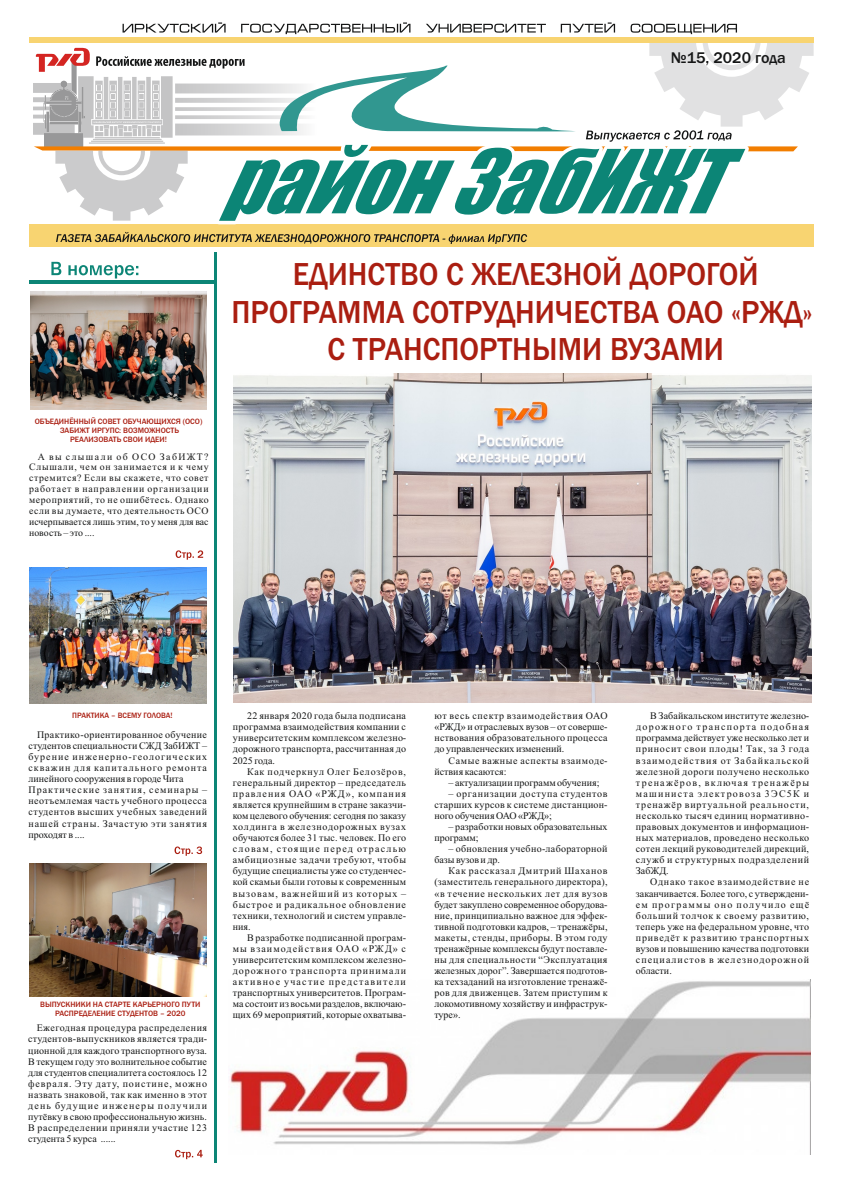
<style>
.page{position:relative;width:842px;height:1191px;background:#fff}
.page>*{position:absolute;margin:0;border:0;box-sizing:border-box;transform-origin:0 0}
.t1{font:500 32.9px/37.3px "Franklin Gothic";color:#aa1e11;text-align:center;scale:.93 1}
.t2{font:500 16px "Franklin Gothic";color:#151616}
.t3{font:10px/11.1px "Times New Roman";letter-spacing:.025em;color:#151616;text-align:justify}
.t4{font:10px/11.1px "Times New Roman";letter-spacing:.055em;color:#151616}
.t5{font:10px/11.1px "Times New Roman";letter-spacing:.06em;color:#151616}
.t6{font:10px "Times New Roman";color:#151616}
.t7{font:9.8px/10.9px "Times New Roman";color:#151616;text-align:justify}
.t8{font:500 8px/9.1px "Franklin Gothic";color:#aa1e11;text-align:center}
</style>
<div class="page">
<img style="left:229px;top:980px;width:582px;height:174px">
<div style="left:29px;top:224px;width:785px;height:23px;background:#f8d471"></div>
<div style="left:29px;top:38px;width:785px;height:5px;background:#f8d471"></div>
<svg style="left:56px;top:232px;width:471px;height:12px"></svg>
<svg style="left:208px;top:224px;width:319px;height:9px"></svg>
<hr style="left:214px;top:252px;width:3px;height:910px;background:#0c8576">
<svg style="left:51px;top:262px;width:87px;height:16px"></svg>
<hr style="left:29px;top:280px;width:185px;height:4px;background:#0c8576">
<svg style="left:175px;top:846px;width:27px;height:9px"></svg>
<svg style="left:176px;top:550px;width:27px;height:9px"></svg>
<svg style="left:175px;top:1149px;width:28px;height:10px"></svg>
<svg style="left:33px;top:43px;width:781px;height:178px"></svg>
<svg style="left:123px;top:22px;width:614px;height:12px"></svg>
<img style="left:30px;top:291px;width:176px;height:118px">
<img style="left:30px;top:567px;width:176px;height:137px">
<img style="left:30px;top:863px;width:177px;height:133px">
<img style="left:233px;top:374px;width:578px;height:328px">
<h2 class="t2" style="left:671px;top:52px;width:116px">№15, 2020 года</h2>
<p class="t8" style="left:35px;top:418px;width:169px">ОБЪЕДИНЁННЫЙ СОВЕТ ОБУЧАЮЩИХСЯ (ОСО)<br>ЗАБИЖТ ИРГУПС: ВОЗМОЖНОСТЬ<br>РЕАЛИЗОВАТЬ СВОИ ИДЕИ!</p>
<p class="t7" style="left:29px;top:452px;width:181px;text-indent:9px">А вы слышали об ОСО ЗабИЖТ?<br>Слышали, чем он занимается и к чему стремится? Если вы скажете, что совет работает в направлении организации мероприятий, то не ошибётесь. Однако если вы думаете, что деятельность ОСО исчерпывается лишь этим, то у меня для вас новость – это ....</p>
<h1 class="t1" style="left:231px;top:258px;width:626px">ЕДИНСТВО С ЖЕЛЕЗНОЙ ДОРОГОЙ<br>ПРОГРАММА СОТРУДНИЧЕСТВА ОАО «РЖД»<br>С ТРАНСПОРТНЫМИ ВУЗАМИ</h1>
<p class="t8" style="left:72px;top:711px;width:102px">ПРАКТИКА – ВСЕМУ ГОЛОВА!</p>
<p class="t4" style="left:29px;top:730px;width:180px;text-indent:9px">Практико-ориентированное обучение студентов специальности СЖД ЗабИЖТ – бурение инженерно-геологических скважин для капитального ремонта линейного сооружения в городе Чита Практические занятия, семинары – неотъемлемая часть учебного процесса студентов высших учебных заведений нашей страны. Зачастую эти занятия проходят в ....</p>
<p class="t8" style="left:40px;top:1000px;width:162px">ВЫПУСКНИКИ НА СТАРТЕ КАРЬЕРНОГО ПУТИ<br>РАСПРЕДЕЛЕНИЕ СТУДЕНТОВ – 2020</p>
<p class="t3" style="left:28px;top:1023px;width:180px;text-indent:9px">Ежегодная процедура распределения студентов-выпускников является тради&shy;ционной для каждого транспортного вуза.<br>В текущем году это волнительное событие для студентов специалитета состоялось 12 февраля. Эту дату, поистине, можно назвать знаковой, так как именно в этот день будущие инженеры получили путёвку в свою профессиональную жизнь.<br>В распределении приняли участие 123 студента 5 курса ......</p>
<p class="t3" style="left:233px;top:711px;width:175px;text-indent:14px">22 января 2020 года была подписана программа взаимодействия компании с университетским комплексом железно&shy;дорожного транспорта, рассчитанная до 2025 года.</p>
<p class="t3" style="left:233px;top:766px;width:175px;text-indent:14px">Как подчеркнул Олег Белозёров, генеральный директор – председатель правления ОАО «РЖД», компания является крупнейшим в стране заказчи&shy;ком целевого обучения: сегодня по заказу холдинга в железнодорожных вузах обучаются более 31 тыс. человек. По его словам, стоящие перед отраслью амбициозные задачи требуют, чтобы будущие специалисты уже со студенчес&shy;кой скамьи были готовы к современным вызовам, важнейший из которых – быстрое и радикальное обновление техники, технологий и систем управле&shy;ния.</p>
<p class="t3" style="left:233px;top:933px;width:175px;text-indent:14px">В разработке подписанной програм&shy;мы взаимодействия ОАО «РЖД» с университетским комплексом железно&shy;дорожного транспорта принимали активное участие представители транспортных университетов. Програм&shy;ма состоит из восьми разделов, включаю&shy;щих 69 мероприятий, которые охватыва-</p>
<p class="t3" style="left:434px;top:711px;width:175px">ют весь спектр взаимодействия ОАО «РЖД» и отраслевых вузов – от соверше&shy;нствования образовательного процесса до управленческих изменений.</p>
<p class="t5" style="left:434px;top:755px;width:175px;text-indent:14px">Самые важные аспекты взаимоде&shy;йствия касаются:</p>
<p class="t6" style="left:449px;top:778px;width:152px">– актуализации программ обучения;</p>
<p class="t3" style="left:434px;top:789px;width:175px;text-indent:14px">– организации доступа студентов старших курсов к системе дистанцион&shy;ного обучения ОАО «РЖД»;</p>
<p class="t3" style="left:434px;top:822px;width:175px;text-indent:14px">– разработки новых образовательных программ;</p>
<p class="t3" style="left:434px;top:844px;width:175px;text-indent:14px">– обновления учебно-лабораторной базы вузов и др.</p>
<p class="t3" style="left:434px;top:866px;width:175px;text-indent:14px">Как рассказал Дмитрий Шаханов (заместитель генерального директора), «в течение нескольких лет для вузов будет закуплено современное оборудова&shy;ние, принципиально важное для эффек&shy;тивной подготовки кадров, – тренажёры, макеты, стенды, приборы. В этом году тренажёрные комплексы будут поставле&shy;ны для специальности “Эксплуатация железных дорог”. Завершается подготов&shy;ка техзаданий на изготовление тренажё&shy;ров для движенцев. Затем приступим к локомотивному хозяйству и инфраструк&shy;туре».</p>
<p class="t3" style="left:636px;top:711px;width:175px;text-indent:14px">В Забайкальском институте железно&shy;дорожного транспорта подобная программа действует уже несколько лет и приносит свои плоды! Так, за 3 года взаимодействия от Забайкальской железной дороги получено несколько тренажёров, включая тренажёры машиниста электровоза 3ЭС5К и тренажёр виртуальной реальности, несколько тысяч единиц нормативно&shy;правовых документов и информацион&shy;ных материалов, проведено несколько сотен лекций руководителей дирекций, служб и структурных подразделений ЗабЖД.</p>
<p class="t3" style="left:636px;top:877px;width:175px;text-indent:14px">Однако такое взаимодействие не заканчивается. Более того, с утверждени&shy;ем программы оно получило ещё больший толчок к своему развитию, теперь уже на федеральном уровне, что приведёт к развитию транспортных вузов и повышению качества подготовки специалистов в железнодорожной области.</p>
</div>
